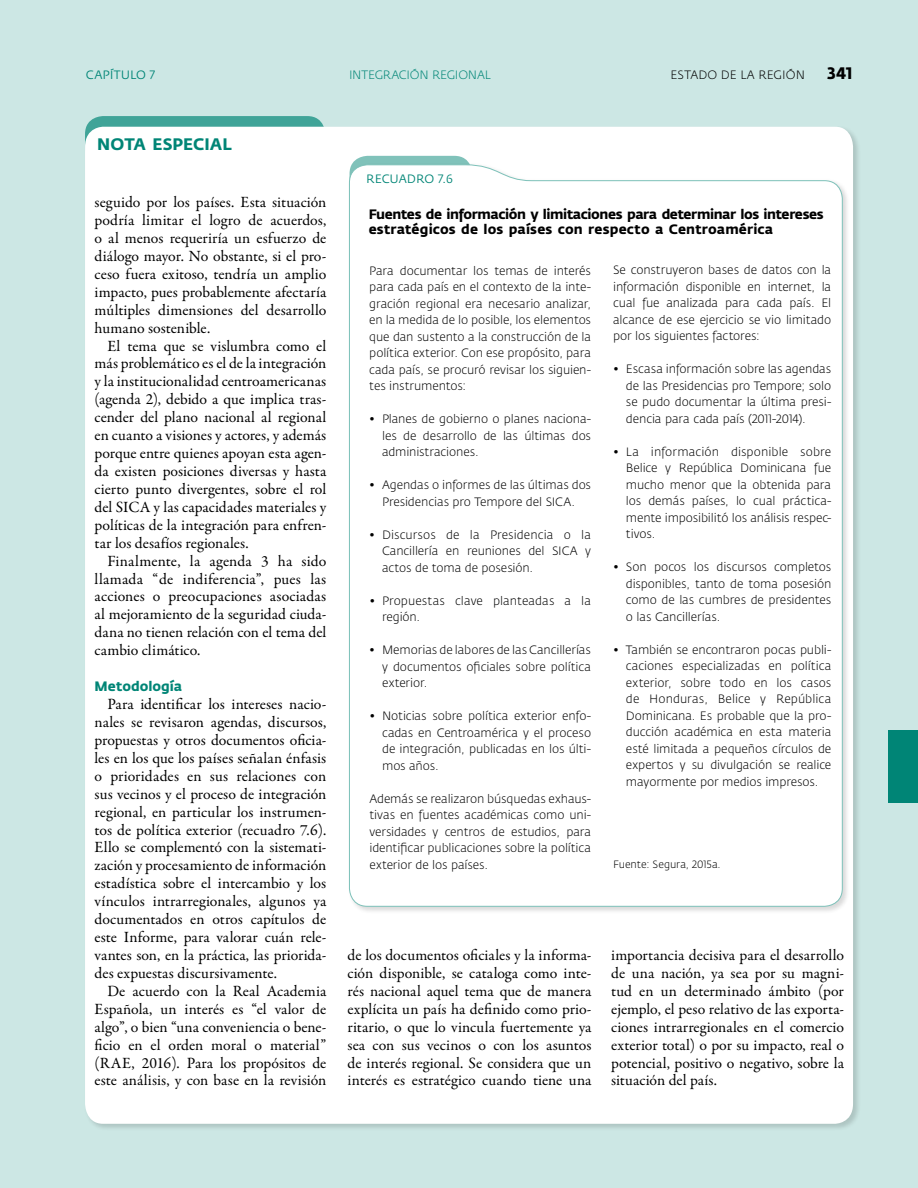
<style>
.page{position:relative;width:918px;height:1188px;background:#cce7e4}
.page>*{position:absolute;margin:0;border:0;box-sizing:border-box;transform-origin:0 0}
.t1{font:700 16.5px "Fedra Sans";color:#008576}
.t2{font:700 16.5px "Fedra Sans";color:#000}
.t3{font:15.75px/17.9px "Garamond Premr Pro";letter-spacing:.015em;color:#000;text-align:justify}
.t4{font:700 13.5px/15px "Fedra Sans";letter-spacing:-.025em;color:#000}
.t5{font:700 13.5px "Fedra Sans";color:#008576}
.t6{font:300 12px/16.5px "Fedra Sans";letter-spacing:-.01em;color:#000;text-align:justify}
.t7{font:12px "Fedra Sans";letter-spacing:.005em;color:#008576}
.t8{font:300 12px "Fedra Sans";letter-spacing:-.015em;color:#008576}
.t9{font:300 12px "Fedra Sans";letter-spacing:.01em;color:#000}
.t10{font:300 10.5px "Fedra Sans";letter-spacing:-.005em;color:#000}
</style>
<div class="page">
<div style="left:888px;top:730px;width:30px;height:73px;background:#008576"></div>
<div style="left:85px;top:116px;width:240px;height:49px;background:#40a498;border-radius:18px"></div>
<div style="left:84px;top:125px;width:777px;height:1006px;background:#000;opacity:.15"></div>
<div style="left:85px;top:127px;width:768px;height:997px;background:#fff"></div>
<div style="left:350px;top:156px;width:122px;height:44px;background:#80c2ba;border-radius:18px"></div>
<div style="left:348px;top:163px;width:502px;height:751px;background:#000;opacity:.15"></div>
<div style="left:349px;top:164px;width:494px;height:743px;background:#fff"></div>
<p class="t7" style="left:86px;top:68px;width:71px">CAPÍTULO 7</p>
<p class="t8" style="left:349px;top:68px;width:143px">INTEGRACIÓN REGIONAL</p>
<p class="t9" style="left:670px;top:68px;width:136px">ESTADO DE LA REGIÓN</p>
<p class="t2" style="left:827px;top:63px;width:27px">341</p>
<p class="t1" style="left:97px;top:135px;width:136px">NOTA ESPECIAL</p>
<p class="t3" style="left:95px;top:194px;width:233px">seguido por los países. Esta situación podría limitar el logro de acuerdos, o al menos requeriría un esfuerzo de diálogo mayor. No obstante, si el pro&shy;ceso fuera exitoso, tendría un amplio impacto, pues probablemente afectaría múltiples dimensiones del desarrollo humano sostenible.</p>
<p class="t3" style="left:95px;top:337px;width:233px;text-indent:13px">El tema que se vislumbra como el más problemático es el de la integración y la institucionalidad centroamericanas (agenda 2), debido a que implica tras&shy;cender del plano nacional al regional en cuanto a visiones y actores, y además porque entre quienes apoyan esta agen&shy;da existen posiciones diversas y hasta cierto punto divergentes, sobre el rol del SICA y las capacidades materiales y políticas de la integración para enfren&shy;tar los desafíos regionales.</p>
<p class="t3" style="left:95px;top:552px;width:233px;text-indent:13px">Finalmente, la agenda 3 ha sido llamada “de indiferencia”, pues las acciones o preocupaciones asociadas al mejoramiento de la seguridad ciuda&shy;dana no tienen relación con el tema del cambio climático.</p>
<p class="t5" style="left:95px;top:678px;width:89px">M etodología</p>
<p class="t3" style="left:95px;top:696px;width:233px;text-indent:13px">Para identificar los intereses nacio&shy;nales se revisaron agendas, discursos, propuestas y otros documentos oficia&shy;les en los que los países señalan énfasis o prioridades en sus relaciones con sus vecinos y el proceso de integración regional, en particular los instrumen&shy;tos de política exterior (recuadro 7.6).<br>Ello se complementó con la sistemati&shy;zación y procesamiento de información estadística sobre el intercambio y los vínculos intrarregionales, algunos ya documentados en otros capítulos de este Informe, para valorar cuán rele&shy;vantes son, en la práctica, las priorida&shy;des expuestas discursivamente.</p>
<p class="t3" style="left:95px;top:982px;width:233px;text-indent:13px">De acuerdo con la Real Academia Española, un interés es “el valor de algo”, o bien “una conveniencia o bene&shy;ficio en el orden moral o material” (RAE, 2016). Para los propósitos de este análisis, y con base en la revisión</p>
<p class="t7" style="left:366px;top:172px;width:88px">RECUADRO 7.6</p>
<p class="t4" style="left:369px;top:207px;width:457px">Fuentes de información y limitaciones para determinar los intereses estratégicos de los países con respecto a Centroamérica</p>
<p class="t6" style="left:613px;top:262px;width:220px">Se construyeron bases de datos con la información disponible en internet, la cual fue analizada para cada país. El alcance de ese ejercicio se vio limitado por los siguientes factores:</p>
<p class="t6" style="left:626px;top:361px;width:207px;text-indent:-13px">• Escasa información sobre las agendas de las Presidencias pro Tempore; solo se pudo documentar la última presi&shy;dencia para cada país (2011-2014).</p>
<p class="t6" style="left:626px;top:443px;width:207px;text-indent:-13px">• La información disponible sobre Belice y República Dominicana fue mucho menor que la obtenida para los demás países, lo cual práctica&shy;mente imposibilitó los análisis respec&shy;tivos.</p>
<p class="t6" style="left:626px;top:559px;width:207px;text-indent:-13px">• Son pocos los discursos completos disponibles, tanto de toma posesión como de las cumbres de presidentes o las Cancillerías.</p>
<p class="t6" style="left:626px;top:641px;width:207px;text-indent:-13px">• También se encontraron pocas publi&shy;caciones especializadas en política exterior, sobre todo en los casos de Honduras, Belice y República Dominicana. Es probable que la pro&shy;ducción académica en esta materia esté limitada a pequeños círculos de expertos y su divulgación se realice mayormente por medios impresos.</p>
<p class="t7" style="left:359px;top:173px;width:89px">RECUADRO 3.3</p>
<p class="t6" style="left:369px;top:262px;width:223px">Para documentar los temas de interés para cada país en el contexto de la inte&shy;gración regional era necesario analizar, en la medida de lo posible, los elementos que dan sustento a la construcción de la política exterior. Con ese propósito, para cada país, se procuró revisar los siguien&shy;tes instrumentos:</p>
<p class="t6" style="left:382px;top:411px;width:210px;text-indent:-13px">• Planes de gobierno o planes naciona&shy;les de desarrollo de las últimas dos administraciones.</p>
<p class="t6" style="left:369px;top:477px;width:223px;text-align:center">• Agendas o informes de las últimas dos<br>Presidencias pro Tempore del SICA.</p>
<p class="t6" style="left:382px;top:526px;width:210px;text-indent:-13px">• Discursos de la Presidencia o la Cancillería en reuniones del SICA y actos de toma de posesión.</p>
<p class="t6" style="left:382px;top:592px;width:210px;text-indent:-13px">• Propuestas clave planteadas a la región.</p>
<p class="t6" style="left:382px;top:642px;width:210px;text-indent:-13px">• Memorias de labores de las Cancillerías y documentos oficiales sobre política exterior.</p>
<p class="t6" style="left:382px;top:708px;width:211px;text-indent:-13px">• Noticias sobre política exterior enfo&shy;cadas en Centroamérica y el proceso de integración, publicadas en los últi&shy;mos años.</p>
<p class="t6" style="left:369px;top:790px;width:223px">Además se realizaron búsquedas exhaus&shy;tivas en fuentes académicas como uni&shy;versidades y centros de estudios, para identificar publicaciones sobre la política exterior de los países.</p>
<p class="t10" style="left:613px;top:859px;width:109px">Fuente: Segura, 2015a.</p>
<p class="t3" style="left:348px;top:947px;width:245px">de los documentos oficiales y la informa&shy;ción disponible, se cataloga como inte&shy;rés nacional aquel tema que de manera explícita un país ha definido como prio&shy;ritario, o que lo vincula fuertemente ya sea con sus vecinos o con los asuntos de interés regional. Se considera que un interés es estratégico cuando tiene una</p>
<p class="t3" style="left:611px;top:947px;width:234px">importancia decisiva para el desarrollo de una nación, ya sea por su magni&shy;tud en un determinado ámbito (por ejemplo, el peso relativo de las exporta&shy;ciones intrarregionales en el comercio exterior total) o por su impacto, real o potencial, positivo o negativo, sobre la situación del país.</p>
</div>
